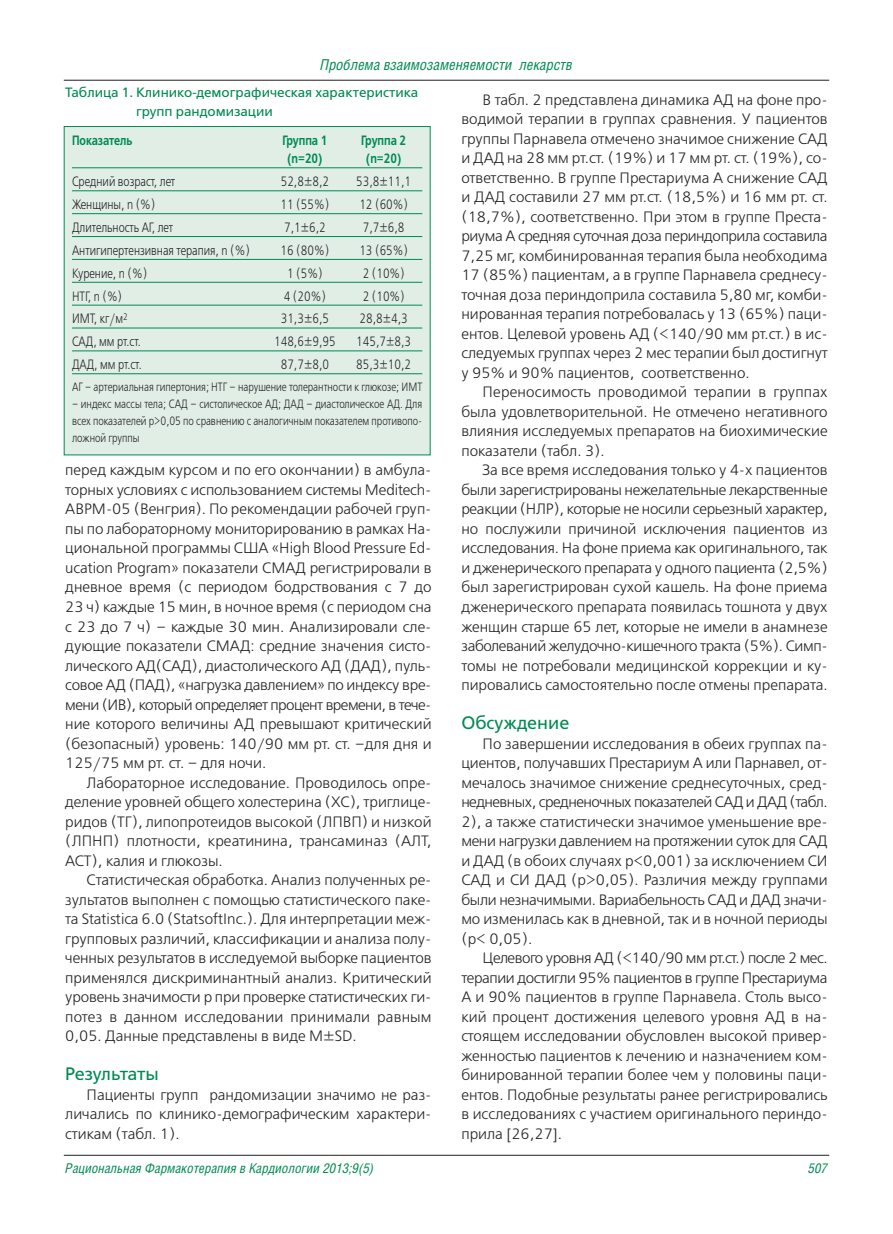
<style>
.page{position:relative;width:893px;height:1234px;background:#fff}
.page>*{position:absolute;margin:0;border:0;box-sizing:border-box;transform-origin:0 0}
.t1{font:18px "Free Set C";letter-spacing:-.025em;color:#008a52}
.t2{font:18px "Free Set C";color:#008a52}
.t3{font:15px/19.5px "Free Set Light C";color:#231f20;text-align:justify}
.t4{font:italic condensed 15px "Helios Cond";color:#008a52}
.t5{font:13.5px "Free Set Light C";color:#231f20;scale:.8 1}
.t6{font:13.5px/19.5px "Free Set C";color:#008a52}
.t7{font:italic condensed 13.5px "Helios Cond";color:#008a52}
.t8{font:13.5px "Free Set Demi Bold C";color:#008a52;scale:.8 1}
.t9{font:12px/17.1px "Free Set Light C";color:#231f20;text-align:justify;scale:.8 1}
</style>
<div class="page">
<hr style="left:64px;top:80px;width:765px;height:1px;background:#231f20">
<hr style="left:64px;top:1154px;width:765px;height:1px;background:#231f20">
<div style="left:65px;top:127px;width:365px;height:327px;background:#e0eee6"></div>
<hr style="left:72px;top:167px;width:350px;height:1px;background:#008a52">
<hr style="left:72px;top:190px;width:350px;height:1px;background:#008a52">
<hr style="left:72px;top:213px;width:350px;height:1px;background:#008a52">
<hr style="left:72px;top:236px;width:350px;height:1px;background:#008a52">
<hr style="left:72px;top:259px;width:350px;height:1px;background:#008a52">
<hr style="left:72px;top:282px;width:350px;height:1px;background:#008a52">
<hr style="left:72px;top:305px;width:350px;height:1px;background:#008a52">
<hr style="left:72px;top:327px;width:350px;height:1px;background:#008a52">
<hr style="left:72px;top:350px;width:350px;height:1px;background:#008a52">
<hr style="left:72px;top:373px;width:350px;height:1px;background:#008a52">
<p class="t4" style="left:320px;top:55px;width:254px">Проблема взаимозаменяемости лекарств</p>
<p class="t6" style="left:136px;top:82px;width:284px;text-indent:-71px">Таблица 1. Клинико-демографическая характеристика групп рандомизации</p>
<p class="t8" style="left:72px;top:132px;width:77px">Показатель</p>
<p class="t8" style="left:282px;top:132px;width:58px">Группа 1</p>
<p class="t8" style="left:361px;top:132px;width:58px">Группа 2</p>
<p class="t8" style="left:287px;top:150px;width:45px">(n=20)</p>
<p class="t8" style="left:366px;top:150px;width:45px">(n=20)</p>
<p class="t5" style="left:72px;top:173px;width:131px">Средний возраст, лет</p>
<p class="t5" style="left:281px;top:173px;width:62px">52,8±8,2</p>
<p class="t5" style="left:356px;top:173px;width:70px">53,8±11,1</p>
<p class="t5" style="left:72px;top:196px;width:106px">Женщины, n (%)</p>
<p class="t5" style="left:280px;top:196px;width:62px">11 (55%)</p>
<p class="t5" style="left:359px;top:196px;width:62px">12 (60%)</p>
<p class="t5" style="left:72px;top:219px;width:128px">Длительность АГ, лет</p>
<p class="t5" style="left:284px;top:219px;width:54px">7,1±6,2</p>
<p class="t5" style="left:363px;top:219px;width:54px">7,7±6,8</p>
<p class="t5" style="left:72px;top:242px;width:224px">Антигипертензивная терапия, n (%)</p>
<p class="t5" style="left:280px;top:242px;width:62px">16 (80%)</p>
<p class="t5" style="left:359px;top:242px;width:62px">13 (65%)</p>
<p class="t5" style="left:72px;top:265px;width:96px">Курение, n (%)</p>
<p class="t5" style="left:287px;top:265px;width:46px">1 (5%)</p>
<p class="t5" style="left:363px;top:265px;width:54px">2 (10%)</p>
<p class="t5" style="left:72px;top:288px;width:64px">НТГ, n (%)</p>
<p class="t5" style="left:284px;top:288px;width:54px">4 (20%)</p>
<p class="t5" style="left:363px;top:288px;width:54px">2 (10%)</p>
<p class="t5" style="left:72px;top:311px;width:71px">ИМТ, кг/м<sup>2</sup></p>
<p class="t5" style="left:281px;top:311px;width:62px">31,3±6,5</p>
<p class="t5" style="left:360px;top:311px;width:62px">28,8±4,3</p>
<p class="t5" style="left:72px;top:333px;width:88px">САД, мм рт.ст.</p>
<p class="t5" style="left:274px;top:333px;width:78px">148,6±9,95</p>
<p class="t5" style="left:356px;top:333px;width:70px">145,7±8,3</p>
<p class="t5" style="left:72px;top:356px;width:89px">ДАД, мм рт.ст.</p>
<p class="t5" style="left:281px;top:356px;width:62px">87,7±8,0</p>
<p class="t5" style="left:356px;top:356px;width:70px">85,3±10,2</p>
<p class="t9" style="left:72px;top:378px;width:439px">АГ – артериальная гипертония; НТГ – нарушение толерантности к глюкозе; ИМТ</p>
<p class="t9" style="left:72px;top:395px;width:439px">– индекс массы тела; САД – систолическое АД; ДАД – диастолическое АД. Для всех показателей p&gt;0,05 по сравнению с аналогичным показателем противопо&shy;ложной группы</p>
<p class="t3" style="left:65px;top:460px;width:368px">перед каждым курсом и по его окончании) в амбула&shy;торных условиях с использованием системы Meditech-ABPM-05 (Венгрия). По рекомендации рабочей груп&shy;пы по лабораторному мониторированию в рамках На&shy;циональной программы США «High Blood Pressure Ed&shy;ucation Program» показатели СМАД регистрировали в дневное время (с периодом бодрствования с 7 до 23 ч) каждые 15 мин, в ночное время (с периодом сна с 23 до 7 ч) – каждые 30 мин. Анализировали сле&shy;дующие показатели СМАД: средние значения систо&shy;лического АД(САД), диастолического АД (ДАД), пуль&shy;совое АД (ПАД), «нагрузка давлением» по индексу вре&shy;мени (ИВ), который определяет процент времени, в тече&shy;ние которого величины АД превышают критический (безопасный) уровень: 140/90 мм рт. ст. –для дня и 125/75 мм рт. ст. – для ночи.</p>
<p class="t3" style="left:65px;top:772px;width:368px;text-indent:21px">Лабораторное исследование. Проводилось опре&shy;деление уровней общего холестерина (ХС), триглице&shy;ридов (ТГ), липопротеидов высокой (ЛПВП) и низкой (ЛПНП) плотности, креатинина, трансаминаз (АЛТ, АСТ), калия и глюкозы.</p>
<p class="t3" style="left:65px;top:870px;width:368px;text-indent:21px">Статистическая обработка. Анализ полученных ре&shy;зультатов выполнен с помощью статистического паке&shy;та Statistica 6.0 (StatsoftInc.). Для интерпретации меж&shy;групповых различий, классификации и анализа полу&shy;ченных результатов в исследуемой выборке пациентов применялся дискриминантный анализ. Критический уровень значимости p при проверке статистических ги&shy;потез в данном исследовании принимали равным 0,05. Данные представлены в виде M±SD.</p>
<p class="t1" style="left:65px;top:1063px;width:95px">Результаты</p>
<p class="t3" style="left:65px;top:1084px;width:368px;text-indent:21px">Пациенты групп рандомизации значимо не раз&shy;личались по клинико-демографическим характери&shy;стикам (табл. 1).</p>
<p class="t3" style="left:461px;top:90px;width:368px;text-indent:21px">В табл. 2 представлена динамика АД на фоне про&shy;водимой терапии в группах сравнения. У пациентов группы Парнавела отмечено значимое снижение САД и ДАД на 28 мм рт.ст. (19%) и 17 мм рт. ст. (19%), со&shy;ответственно. В группе Престариума А снижение САД и ДАД составили 27 мм рт.ст. (18,5%) и 16 мм рт. ст. (18,7%), соответственно. При этом в группе Преста&shy;риума А средняя суточная доза периндоприла составила 7,25 мг, комбинированная терапия была необходима 17 (85%) пациентам, а в группе Парнавела среднесу&shy;точная доза периндоприла составила 5,80 мг, комби&shy;нированная терапия потребовалась у 13 (65%) паци&shy;ентов. Целевой уровень АД (&lt;140/90 мм рт.ст.) в ис&shy;следуемых группах через 2 мес терапии был достигнут у 95% и 90% пациентов, соответственно.</p>
<p class="t3" style="left:461px;top:382px;width:368px;text-indent:21px">Переносимость проводимой терапии в группах была удовлетворительной. Не отмечено негативного влияния исследуемых препаратов на биохимические показатели (табл. 3).</p>
<p class="t3" style="left:461px;top:460px;width:368px;text-indent:21px">За все время исследования только у 4-х пациентов были зарегистрированы нежелательные лекарственные реакции (НЛР), которые не носили серьезный характер, но послужили причиной исключения пациентов из исследования. На фоне приема как оригинального, так и дженерического препарата у одного пациента (2,5%) был зарегистрирован сухой кашель. На фоне приема дженерического препарата появилась тошнота у двух женщин старше 65 лет, которые не имели в анамнезе заболеваний желудочно-кишечного тракта (5%). Симп&shy;томы не потребовали медицинской коррекции и ку&shy;пировались самостоятельно после отмены препарата.</p>
<p class="t2" style="left:461px;top:712px;width:110px">Обсуждение</p>
<p class="t3" style="left:461px;top:733px;width:368px;text-indent:21px">По завершении исследования в обеих группах па&shy;циентов, получавших Престариум А или Парнавел, от&shy;мечалось значимое снижение среднесуточных, сред&shy;недневных, средненочных показателей САД и ДАД (табл.<br>2), а также статистически значимое уменьшение вре&shy;мени нагрузки давлением на протяжении суток для САД и ДАД (в обоих случаях р&lt;0,001) за исключением СИ САД и СИ ДАД (p&gt;0,05). Различия между группами были незначимыми. Вариабельность САД и ДАД значи&shy;мо изменилась как в дневной, так и в ночной периоды (р&lt; 0,05).</p>
<p class="t3" style="left:461px;top:948px;width:368px;text-indent:21px">Целевого уровня АД (&lt;140/90 мм рт.ст.) после 2 мес. терапии достигли 95% пациентов в группе Престариума А и 90% пациентов в группе Парнавела. Столь высо&shy;кий процент достижения целевого уровня АД в на&shy;стоящем исследовании обусловлен высокой привер&shy;женностью пациентов к лечению и назначением ком&shy;бинированной терапии более чем у половины паци&shy;ентов. Подобные результаты ранее регистрировались в исследованиях с участием оригинального периндо&shy;прила [26,27].</p>
<p class="t7" style="left:65px;top:1159px;width:310px">Рациональная Фармакотерапия в Кардиологии 2013;9(5)</p>
<p class="t7" style="left:808px;top:1159px;width:21px">507</p>
</div>
